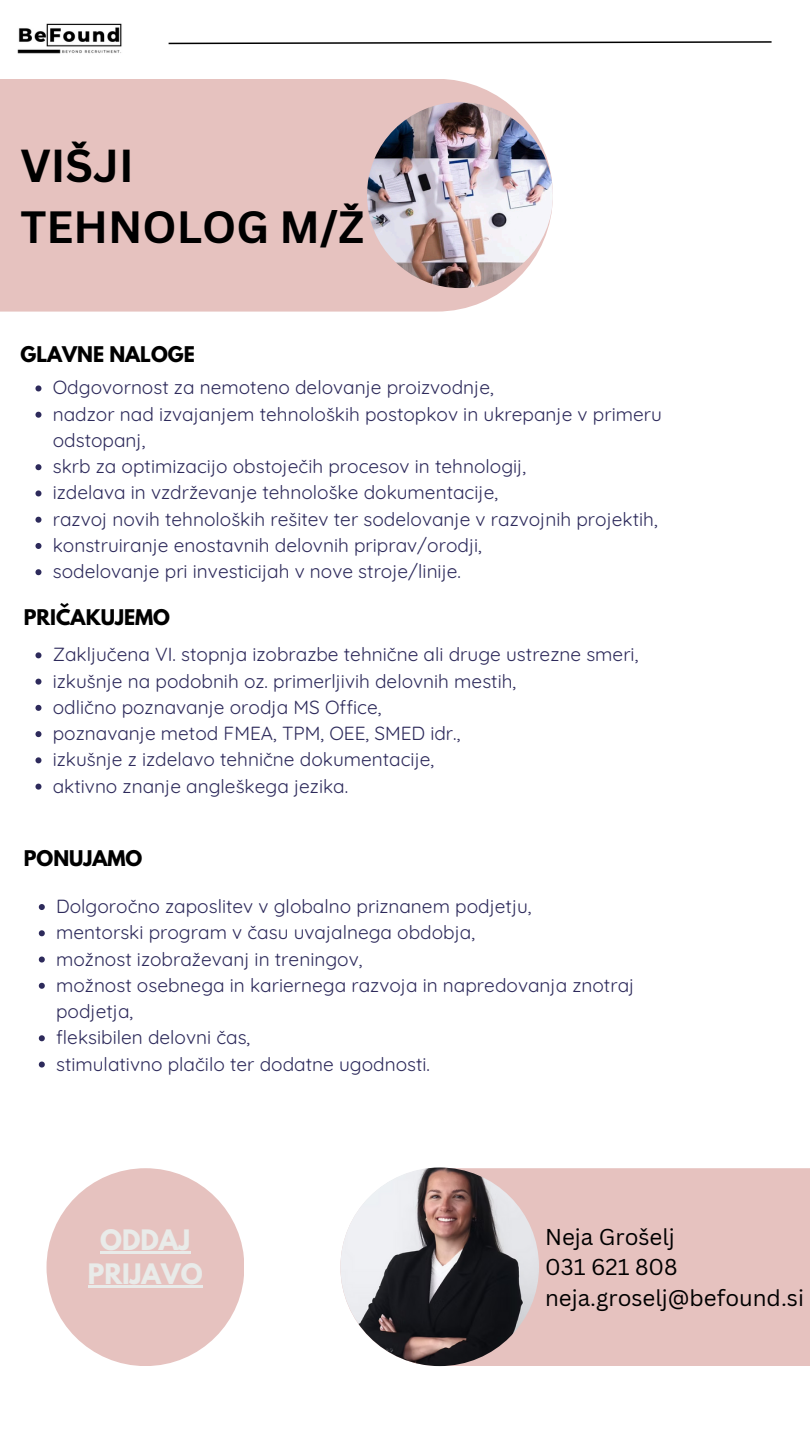
<style>
.page{position:relative;width:810px;height:1440px;background:#fff}
.page>*{position:absolute;margin:0;border:0;box-sizing:border-box;transform-origin:0 0}
.t1{font:700 45px "Canva Sans";color:#000}
.t2{font:700 44px "Canva Sans";color:#000}
.t3{font:700 25px/34.5px "League Spartan";color:#e9ebe9;text-align:center}
.t4{font:22.3px/30.8px "Canva Sans";color:#000}
.t5{font:700 19.2px "League Spartan";color:#000}
.t6{font:19px/26.2px "Quicksand";color:#2d2a5b}
</style>
<div class="page">
<div style="left:0;top:79px;width:553px;height:233px;background:#e6c2bf"></div>
<div style="left:345px;top:1168px;width:465px;height:198px;background:#e6c2bf"></div>
<div style="left:47px;top:1168px;width:197px;height:198px;background:#e6c2bf;border-radius:50%"></div>
<img style="left:367px;top:102px;width:186px;height:186px;border-radius:50%">
<img style="left:340px;top:1167px;width:199px;height:199px;border-radius:50%">
<img style="left:17px;top:23px;width:105px;height:31px">
<svg style="left:168px;top:41px;width:604px;height:4px"></svg>
<hr style="left:100px;top:1251px;width:90px;height:3px;background:#e9ebe9">
<hr style="left:88px;top:1286px;width:115px;height:2px;background:#e9ebe9">
<svg style="left:35px;top:385px;width:6px;height:6px"></svg>
<svg style="left:35px;top:412px;width:6px;height:6px"></svg>
<svg style="left:35px;top:464px;width:6px;height:6px"></svg>
<svg style="left:35px;top:490px;width:6px;height:6px"></svg>
<svg style="left:35px;top:517px;width:6px;height:6px"></svg>
<svg style="left:35px;top:543px;width:6px;height:6px"></svg>
<svg style="left:35px;top:569px;width:6px;height:6px"></svg>
<svg style="left:35px;top:652px;width:6px;height:6px"></svg>
<svg style="left:35px;top:679px;width:6px;height:6px"></svg>
<svg style="left:35px;top:705px;width:6px;height:6px"></svg>
<svg style="left:35px;top:731px;width:6px;height:6px"></svg>
<svg style="left:35px;top:757px;width:6px;height:6px"></svg>
<svg style="left:35px;top:784px;width:6px;height:6px"></svg>
<svg style="left:39px;top:904px;width:6px;height:6px"></svg>
<svg style="left:39px;top:930px;width:6px;height:6px"></svg>
<svg style="left:39px;top:957px;width:6px;height:6px"></svg>
<svg style="left:39px;top:983px;width:6px;height:6px"></svg>
<svg style="left:39px;top:1035px;width:6px;height:6px"></svg>
<svg style="left:39px;top:1062px;width:6px;height:6px"></svg>
<p class="t1" style="left:20px;top:134px;width:115px">VIŠJI</p>
<p class="t2" style="left:20px;top:196px;width:345px">TEHNOLOG M/Ž</p>
<h1 class="t5" style="left:20px;top:345px;width:176px">GLAVNE NALOGE</h1>
<h4 class="t6" style="left:53px;top:374px;width:443px">Odgovornost za nemoteno delovanje proizvodnje,</h4>
<p class="t6" style="left:53px;top:400px;width:611px">nadzor nad izvajanjem tehnoloških postopkov in ukrepanje v primeru odstopanj,</p>
<p class="t6" style="left:53px;top:453px;width:475px">skrb za optimizacijo obstoječih procesov in tehnologij,</p>
<p class="t6" style="left:53px;top:479px;width:447px">izdelava in vzdrževanje tehnološke dokumentacije,</p>
<p class="t6" style="left:53px;top:505px;width:606px">razvoj novih tehnoloških rešitev ter sodelovanje v razvojnih projektih,</p>
<p class="t6" style="left:53px;top:532px;width:431px">konstruiranje enostavnih delovnih priprav/orodji,</p>
<p class="t6" style="left:53px;top:558px;width:410px">sodelovanje pri investicijah v nove stroje/linije.</p>
<h4 class="t5" style="left:24px;top:608px;width:148px">PRIČAKUJEMO</h4>
<p class="t6" style="left:53px;top:641px;width:587px">Zaključena VI. stopnja izobrazbe tehnične ali druge ustrezne smeri,</p>
<p class="t6" style="left:53px;top:667px;width:465px">izkušnje na podobnih oz. primerljivih delovnih mestih,</p>
<p class="t6" style="left:53px;top:694px;width:330px">odlično poznavanje orodja MS Office,</p>
<p class="t6" style="left:53px;top:720px;width:409px">poznavanje metod FMEA, TPM, OEE, SMED idr.,</p>
<p class="t6" style="left:53px;top:746px;width:383px">izkušnje z izdelavo tehnične dokumentacije,</p>
<p class="t6" style="left:53px;top:772px;width:297px">aktivno znanje angleškega jezika.</p>
<h4 class="t5" style="left:24px;top:849px;width:120px">PONUJAMO</h4>
<p class="t6" style="left:56px;top:893px;width:477px">Dolgoročno zaposlitev v globalno priznanem podjetju,</p>
<p class="t6" style="left:56px;top:919px;width:421px">mentorski program v času uvajalnega obdobja,</p>
<p class="t6" style="left:56px;top:945px;width:308px">možnost izobraževanj in treningov,</p>
<p class="t6" style="left:56px;top:972px;width:580px">možnost osebnega in kariernega razvoja in napredovanja znotraj podjetja,</p>
<p class="t6" style="left:56px;top:1024px;width:196px">fleksibilen delovni čas,</p>
<p class="t6" style="left:56px;top:1050px;width:375px">stimulativno plačilo ter dodatne ugodnosti.</p>
<p class="t3" style="left:88px;top:1226px;width:116px">ODDAJ<br>PRIJAVO</p>
<p class="t4" style="left:545px;top:1221px;width:260px">Neja Grošelj<br>031 621 808 neja.groselj@befound.si</p>
</div>
